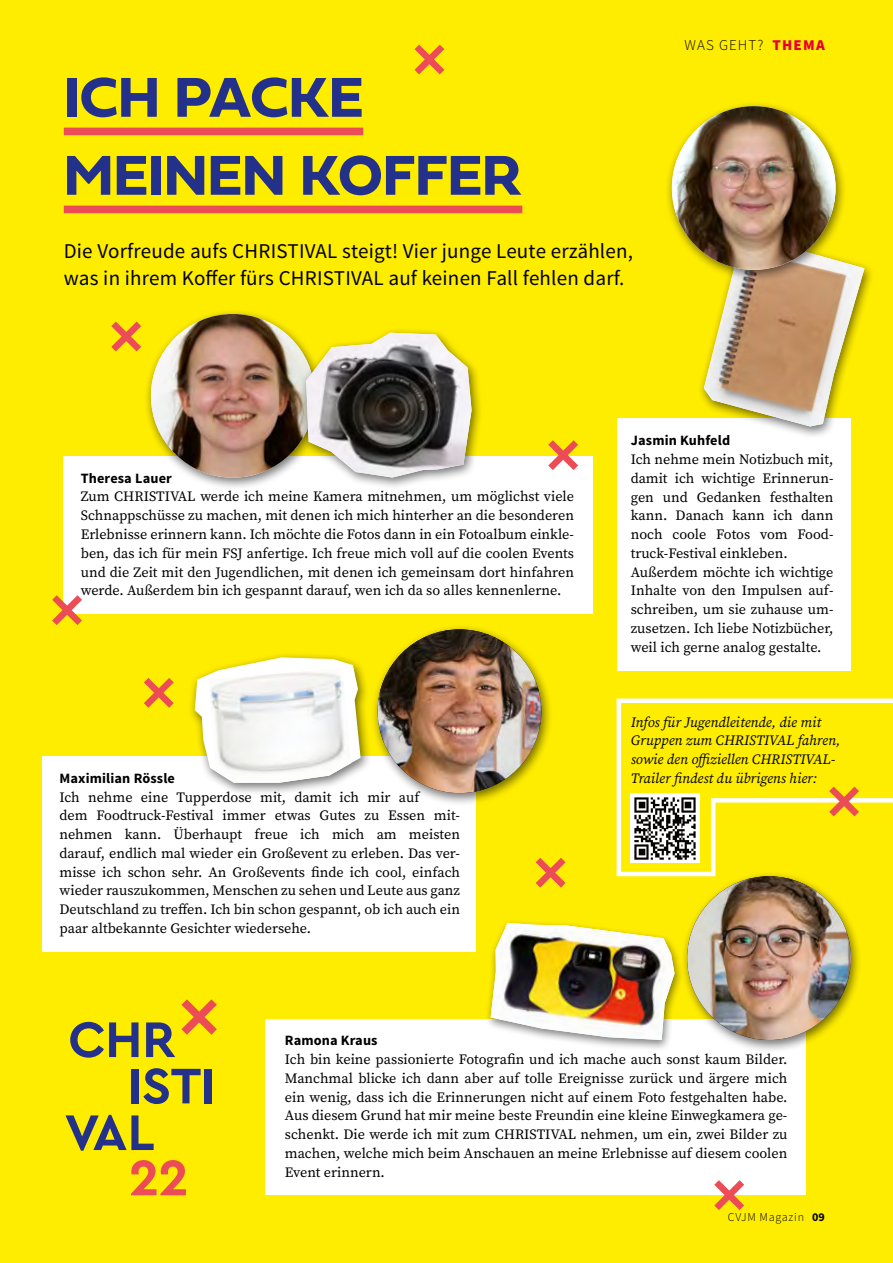
<style>
.page{position:relative;width:893px;height:1263px;background:#ffed00}
.page>*{position:absolute;margin:0;border:0;box-sizing:border-box;transform-origin:0 0}
.t1{font:58.5px/78px "Fieldwork Geo Bold";color:#23318a}
.t2{font:21px/27px "Source Sans Pro";letter-spacing:.01em;color:#000}
.t3{font:300 15px "Source Sans Pro";letter-spacing:.07em;color:#000}
.t4{font:14.25px/18.8px "Source Serif Pro";color:#000;text-align:justify}
.t5{font:italic 14.25px/18.8px "Source Serif Pro";color:#000}
.t6{font:700 14.25px "Source Sans Pro";letter-spacing:.01em;color:#000}
.t7{font:300 12px "Source Sans Pro";letter-spacing:.06em;color:#000}
.s1{font-weight:900;color:#e70038}
.s2{font-weight:700}
</style>
<div class="page">
<div style="left:64px;top:128px;width:299px;height:7px;background:#eb4c55"></div>
<div style="left:64px;top:206px;width:458px;height:7px;background:#eb4c55"></div>
<svg style="left:70px;top:1022px;width:68px;height:36px"></svg>
<svg style="left:146px;top:1022px;width:29px;height:35px"></svg>
<svg style="left:181px;top:999px;width:36px;height:36px"></svg>
<div style="left:131px;top:1069px;width:8px;height:34px;background:#23318a"></div>
<svg style="left:143px;top:1068px;width:58px;height:36px"></svg>
<div style="left:204px;top:1069px;width:7px;height:34px;background:#23318a"></div>
<svg style="left:65px;top:1115px;width:89px;height:36px"></svg>
<svg style="left:131px;top:1160px;width:55px;height:35px"></svg>
<div style="left:43px;top:756px;width:433px;height:195px;background:#fff"></div>
<div style="left:617px;top:418px;width:233px;height:252px;background:#fff"></div>
<div style="left:64px;top:456px;width:529px;height:158px;background:#fff"></div>
<div style="left:266px;top:1019px;width:540px;height:176px;background:#fff"></div>
<div style="left:188px;top:652px;width:184px;height:144px;background:#000;opacity:.55"></div>
<svg style="left:195px;top:657px;width:166px;height:126px"></svg>
<img style="left:208px;top:668px;width:143px;height:115px">
<svg style="left:144px;top:678px;width:30px;height:30px"></svg>
<svg style="left:548px;top:440px;width:30px;height:30px"></svg>
<svg style="left:111px;top:322px;width:30px;height:29px"></svg>
<svg style="left:714px;top:1180px;width:30px;height:30px"></svg>
<svg style="left:414px;top:45px;width:30px;height:29px"></svg>
<svg style="left:52px;top:595px;width:30px;height:30px"></svg>
<div style="left:370px;top:624px;width:183px;height:182px;background:#000;opacity:.55"></div>
<img style="left:378px;top:629px;width:163px;height:164px;border-radius:82px">
<div style="left:680px;top:871px;width:183px;height:182px;background:#000;opacity:.55"></div>
<img style="left:687px;top:876px;width:164px;height:164px;border-radius:82px">
<div style="left:144px;top:308px;width:182px;height:183px;background:#000;opacity:.55"></div>
<img style="left:151px;top:314px;width:164px;height:164px;border-radius:82px">
<div style="left:697px;top:232px;width:178px;height:207px;background:#000;opacity:.55"></div>
<img style="left:704px;top:238px;width:160px;height:188px">
<div style="left:484px;top:918px;width:200px;height:134px;background:#000;opacity:.5"></div>
<img style="left:491px;top:923px;width:183px;height:117px">
<div style="left:299px;top:327px;width:184px;height:163px;background:#000;opacity:.55"></div>
<img style="left:306px;top:333px;width:166px;height:144px">
<div style="left:665px;top:100px;width:182px;height:183px;background:#000;opacity:.55"></div>
<img style="left:672px;top:106px;width:164px;height:164px;border-radius:82px">
<svg style="left:616px;top:698px;width:277px;height:180px"></svg>
<svg style="left:536px;top:858px;width:30px;height:30px"></svg>
<svg style="left:829px;top:786px;width:30px;height:30px"></svg>
<img style="left:631px;top:793px;width:69px;height:69px">
<h1 class="t1" style="left:64px;top:56px;width:460px">ICH PACKE<br>MEINEN KOFFER</h1>
<h2 class="t2" style="left:64px;top:238px;width:571px">Die Vorfreude aufs CHRISTIVAL steigt! Vier junge Leute erzählen, was in ihrem Koffer fürs CHRISTIVAL auf keinen Fall fehlen darf.</h2>
<p class="t3" style="left:684px;top:35px;width:142px">WAS GEHT? <span class="s1">THEMA</span></p>
<p class="t6" style="left:81px;top:469px;width:93px">Theresa Lauer</p>
<p class="t4" style="left:81px;top:487px;width:495px">Zum CHRISTIVAL werde ich meine Kamera mitnehmen, um möglichst viele Schnappschüsse zu machen, mit denen ich mich hinterher an die besonderen Erlebnisse erinnern kann. Ich möchte die Fotos dann in ein Fotoalbum einkle&shy;ben, das ich für mein FSJ anfertige. Ich freue mich voll auf die coolen Events und die Zeit mit den Jugendlichen, mit denen ich gemeinsam dort hinfahren werde. Außerdem bin ich gespannt darauf, wen ich da so alles kennenlerne.</p>
<p class="t6" style="left:60px;top:769px;width:117px">Maximilian Rössle</p>
<p class="t4" style="left:60px;top:787px;width:402px;text-align:left">Ich nehme eine Tupperdose mit, damit ich mir auf<br>dem Foodtruck-Festival immer etwas Gutes zu Essen mit&shy;nehmen kann. Überhaupt freue ich mich am meisten darauf, endlich mal wieder ein Großevent zu erleben. Das ver&shy;misse ich schon sehr. An Großevents finde ich cool, einfach wieder rauszukommen, Menschen zu sehen und Leute aus ganz Deutschland zu treffen. Ich bin schon gespannt, ob ich auch ein paar altbekannte Gesichter wiedersehe.</p>
<p class="t6" style="left:631px;top:431px;width:101px">Jasmin Kuhfeld</p>
<p class="t4" style="left:631px;top:450px;width:204px;text-align:left">Ich nehme mein Notizbuch mit, damit ich wichtige Erinnerun&shy;gen und Gedanken festhalten kann. Danach kann ich dann noch coole Fotos vom Food&shy;truck-Festival einkleben.<br>Außerdem möchte ich wichtige<br>Inhalte von den Impulsen auf&shy;schreiben, um sie zuhause um&shy;zusetzen. Ich liebe Notizbücher, weil ich gerne analog gestalte.</p>
<p class="t5" style="left:631px;top:712px;width:211px">Infos für Jugendleitende, die mit Gruppen zum CHRISTIVAL fahren, sowie den offiziellen CHRISTIVAL-Trailer findest du übrigens hier:</p>
<p class="t6" style="left:285px;top:1031px;width:94px">Ramona Kraus</p>
<p class="t4" style="left:285px;top:1050px;width:504px">Ich bin keine passionierte Fotografin und ich mache auch sonst kaum Bilder.<br>Manchmal blicke ich dann aber auf tolle Ereignisse zurück und ärgere mich ein wenig, dass ich die Erinnerungen nicht auf einem Foto festgehalten habe.<br>Aus diesem Grund hat mir meine beste Freundin eine kleine Einwegkamera ge&shy;schenkt. Die werde ich mit zum CHRISTIVAL nehmen, um ein, zwei Bilder zu machen, welche mich beim Anschauen an meine Erlebnisse auf diesem coolen Event erinnern.</p>
<p class="t7" style="left:728px;top:1210px;width:99px">CVJM Magazin <span class="s2">09</span></p>
</div>
